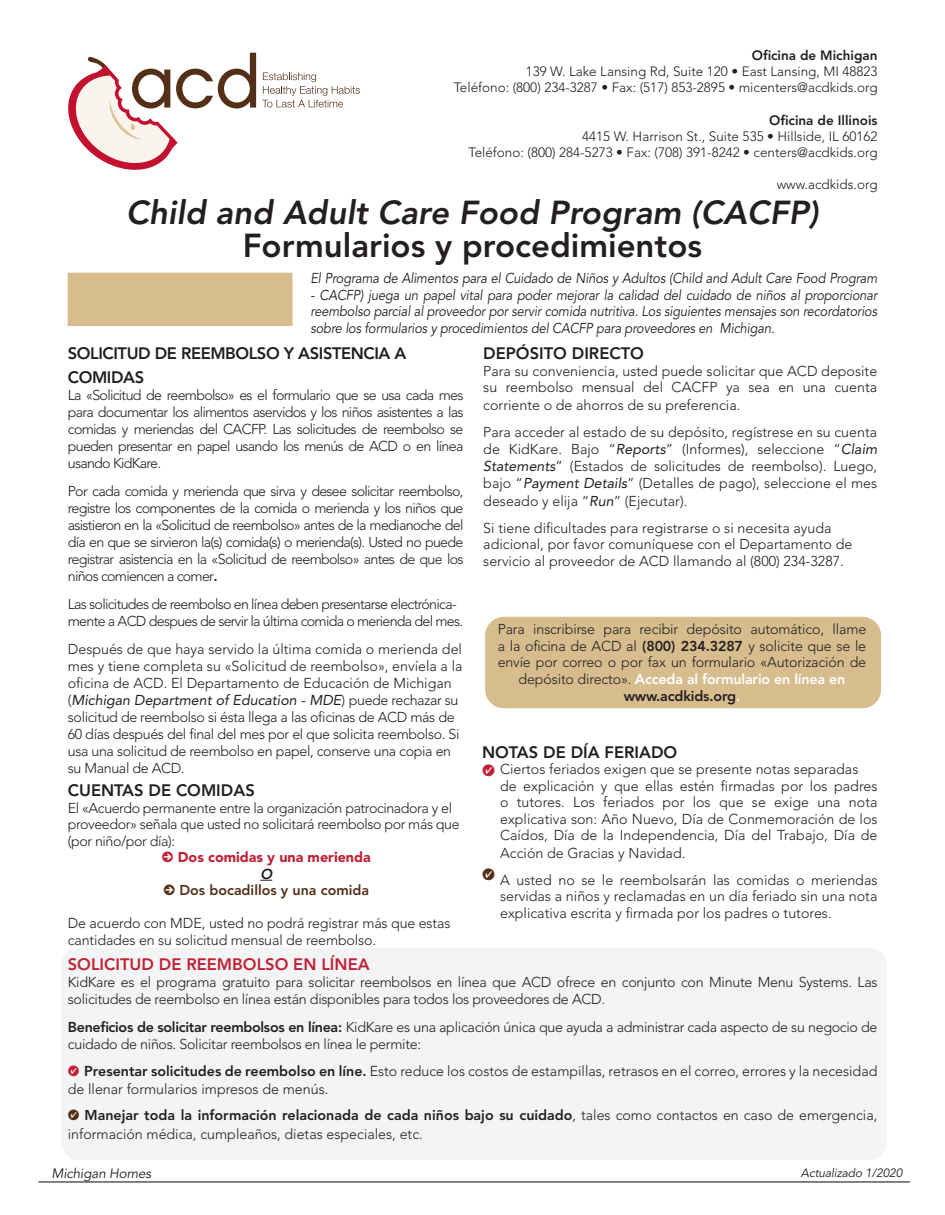
<style>
.page{position:relative;width:945px;height:1215px;background:#fff}
.page>*{position:absolute;margin:0;border:0;box-sizing:border-box;transform-origin:0 0}
.t1{font:italic 800 33px "Avenir LT Std";color:#231f20}
.t2{font:800 33px "Avenir LT Std";color:#231f20}
.t3{font:800 16.5px "Avenir LT Std";color:#231f20}
.t4{font:800 16.5px/23.4px "Avenir LT Std";letter-spacing:-.025em;color:#231f20}
.t5{font:800 16.5px "Avenir LT Std";color:#c02136}
.t6{font:300 14.25px/17.1px "Avenir LT Std";letter-spacing:-.01em;color:#231f20}
.t7{font:italic 14.25px/16.5px "Avenir LT Std";letter-spacing:-.01em;color:#231f20;text-align:justify;scale:.9 1}
.t8{font:300 14.25px/16.5px "Avenir LT Std";letter-spacing:-.03em;color:#231f20}
.t9{font:300 14.25px/17.1px "Avenir LT Std";letter-spacing:-.05em;color:#231f20}
.t10{font:800 14.25px "Avenir LT Std";color:#532f18}
.t11{font:900 14.25px "Avenir LT Std";color:#c02136}
.t12{font:800 14.25px "Avenir LT Std";letter-spacing:-.01em;color:#231f20}
.t13{font:italic 800 14.25px "Avenir LT Std";color:#231f20}
.t14{font:300 13.5px "Avenir LT Std";color:#231f20}
.t15{font:800 13.5px "Avenir LT Std";color:#231f20}
.t16{font:italic 13.5px "Avenir LT Std";letter-spacing:-.01em;color:#231f20}
.t17{font:italic 12px "Avenir LT Std";letter-spacing:-.01em;color:#231f20}
.s1{font-weight:800}
.s2{font-weight:400;font-style:italic}
.s3{font-weight:800;color:#fff}
.s4{color:#fff}
</style>
<div class="page">
<div style="left:486px;top:618px;width:394px;height:90px;background:#d7bc8e;border-radius:18px"></div>
<div style="left:485px;top:617px;width:396px;height:91px;border:2px solid #d7bc8e;border-radius:18px"></div>
<div style="left:61px;top:948px;width:826px;height:212px;background:#f0f1f2;border-radius:18px"></div>
<div style="left:68px;top:273px;width:224px;height:53px;background:#d7bc8e"></div>
<hr style="left:38px;top:1181px;width:872px;height:2px;background:#231f20">
<svg style="left:260px;top:880px;width:12px;height:1px"></svg>
<svg style="left:262px;top:73px;width:98px;height:34px"></svg>
<svg style="left:68px;top:53px;width:188px;height:117px"></svg>
<p class="t15" style="left:752px;top:47px;width:127px">Oficina de Michigan</p>
<p class="t14" style="left:526px;top:63px;width:353px">139 W. Lake Lansing Rd, Suite 120 • East Lansing, MI 48823</p>
<p class="t14" style="left:454px;top:80px;width:425px">Teléfono: (800) 234-3287 • Fax: (517) 853-2895 • micenters@acdkids.org</p>
<p class="t15" style="left:769px;top:112px;width:110px">Oficina de Illinois</p>
<p class="t14" style="left:582px;top:128px;width:297px">4415 W. Harrison St., Suite 535 • Hillside, IL 60162</p>
<p class="t14" style="left:468px;top:144px;width:411px">Teléfono: (800) 284-5273 • Fax: (708) 391-8242 • centers@acdkids.org</p>
<p class="t14" style="left:777px;top:177px;width:102px">www.acdkids.org</p>
<p class="t1" style="left:126px;top:193px;width:694px">Child and Adult Care Food Program (CACFP)</p>
<p class="t2" style="left:243px;top:226px;width:461px">Formularios y procedimientos</p>
<p class="t7" style="left:310px;top:271px;width:631px">El Programa de Alimentos para el Cuidado de Niños y Adultos (Child and Adult Care Food Program</p>
<p class="t7" style="left:310px;top:287px;width:631px">- CACFP) juega un papel vital para poder mejorar la calidad del cuidado de niños al proporcionar reembolso parcial al proveedor por servir comida nutritiva. Los siguientes mensajes son recordatorios sobre los formularios y procedimientos del CACFP para proveedores en Michigan.</p>
<p class="t4" style="left:68px;top:342px;width:340px">SOLICITUD DE REEMBOLSO Y ASISTENCIA A<br>COMIDAS</p>
<p class="t6" style="left:68px;top:387px;width:397px;text-align:justify">La «Solicitud de reembolso» es el formulario que se usa cada mes para documentar los alimentos aservidos y los niños asistentes a las comidas y meriendas del CACFP. Las solicitudes de reembolso se pueden presentar en papel usando los menús de ACD o en línea usando KidKare.</p>
<p class="t6" style="left:68px;top:483px;width:397px;text-align:justify">Por cada comida y merienda que sirva y desee solicitar reembolso, registre los componentes de la comida o merienda y los niños que asistieron en la «Solicitud de reembolso» antes de la medianoche del día en que se sirvieron la(s) comida(s) o merienda(s). Usted no puede registrar asistencia en la «Solicitud de reembolso» antes de que los niños comiencen a comer<span class="s1">.</span></p>
<p class="t9" style="left:68px;top:596px;width:397px">Las solicitudes de reembolso en línea deben presentarse electrónica&shy;mente a ACD despues de servir la última comida o merienda del mes.</p>
<p class="t6" style="left:68px;top:640px;width:396px">Después de que haya servido la última comida o merienda del mes y tiene completa su «Solicitud de reembolso», envíela a la oficina de ACD. El Departamento de Educación de Michigan (<span class="s2">Michigan Department of Education - MDE</span>) puede rechazar su solicitud de reembolso si ésta llega a las oficinas de ACD más de 60 días después del final del mes por el que solicita reembolso. Si usa una solicitud de reembolso en papel, conserve una copia en su Manual de ACD.</p>
<p class="t3" style="left:68px;top:781px;width:188px">CUENTAS DE COMIDAS</p>
<p class="t8" style="left:68px;top:800px;width:393px">El «Acuerdo permanente entre la organización patrocinadora y el proveedor» señala que usted no solicitará reembolso por más que (por niño/por día):</p>
<p class="t11" style="left:178px;top:849px;width:194px">Dos comidas y una merienda</p>
<p class="t13" style="left:260px;top:865px;width:13px">O</p>
<p class="t10" style="left:179px;top:882px;width:191px">Dos bocadillos y una comida</p>
<p class="t6" style="left:68px;top:915px;width:384px;line-height:16.5px">De acuerdo con MDE, usted no podrá registrar más que estas cantidades en su solicitud mensual de reembolso.</p>
<p class="t3" style="left:483px;top:344px;width:162px">DEPÓSITO DIRECTO</p>
<p class="t6" style="left:483px;top:363px;width:395px;text-align:justify">Para su conveniencia, usted puede solicitar que ACD deposite su reembolso mensual del CACFP ya sea en una cuenta corriente o de ahorros de su preferencia.</p>
<p class="t6" style="left:483px;top:424px;width:395px;text-align:justify">Para acceder al estado de su depósito, regístrese en su cuenta de KidKare. Bajo “<span class="s2">Reports</span>” (Informes), seleccione “<span class="s2">Claim Statements</span>” (Estados de solicitudes de reembolso). Luego, bajo “<span class="s2">Payment Details</span>” (Detalles de pago), seleccione el mes deseado y elija “<span class="s2">Run</span>” (Ejecutar).</p>
<p class="t6" style="left:483px;top:519px;width:371px;line-height:16.5px">Si tiene dificultades para registrarse o si necesita ayuda adicional, por favor comuníquese con el Departamento de servicio al proveedor de ACD llamando al (800) 234-3287.</p>
<p class="t6" style="left:498px;top:621px;width:370px;line-height:16.5px;text-align:center">Para inscribirse para recibir depósito automático, llame a la oficina de ACD al <span class="s1">(800) 234.3287</span> y solicite que se le envíe por correo o por fax un formulario «Autorización de depósito directo». <span class="s3">Acceda al formulario en línea en</span></p>
<p class="t12" style="left:624px;top:688px;width:118px">www.acdkids.org<span class="s4">.</span></p>
<p class="t3" style="left:482px;top:742px;width:197px">NOTAS DE DÍA FERIADO</p>
<p class="t6" style="left:500px;top:761px;width:360px">Ciertos feriados exigen que se presente notas separadas</p>
<p class="t6" style="left:500px;top:778px;width:379px;line-height:16.6px;text-align:justify">de explicación y que ellas estén firmadas por los padres o tutores. Los feriados por los que se exige una nota explicativa son: Año Nuevo, Día de Conmemoración de los Caídos, Día de la Independencia, Día del Trabajo, Día de Acción de Gracias y Navidad.</p>
<p class="t6" style="left:500px;top:871px;width:379px;text-align:justify">A usted no se le reembolsarán las comidas o meriendas servidas a niños y reclamadas en un día feriado sin una nota explicativa escrita y firmada por los padres o tutores.</p>
<p class="t5" style="left:68px;top:954px;width:303px">SOLICITUD DE REEMBOLSO EN LÍNEA</p>
<p class="t6" style="left:68px;top:974px;width:811px">KidKare es el programa gratuito para solicitar reembolsos en línea que ACD ofrece en conjunto con Minute Menu Systems. Las solicitudes de reembolso en línea están disponibles para todos los proveedores de ACD.</p>
<p class="t6" style="left:68px;top:1018px;width:811px"><span class="s1">Beneficios de solicitar reembolsos en línea:</span> KidKare es una aplicación única que ayuda a administrar cada aspecto de su negocio de cuidado de niños. Solicitar reembolsos en línea le permite:</p>
<p class="t6" style="left:68px;top:1063px;width:811px;text-indent:16px"><span class="s1">Presentar solicitudes de reembolso en líne.</span> Esto reduce los costos de estampillas, retrasos en el correo, errores y la necesidad de llenar formularios impresos de menús.</p>
<p class="t6" style="left:68px;top:1105px;width:811px;line-height:19.8px;text-indent:17px"><span class="s1">Manejar toda la información relacionada de cada niños bajo su cuidado</span>, tales como contactos en caso de emergencia, información médica, cumpleaños, dietas especiales, etc.</p>
<p class="t16" style="left:52px;top:1165px;width:101px">Michigan Homes</p>
<p class="t17" style="left:801px;top:1166px;width:103px">Actualizado 1/2020</p>
</div>
